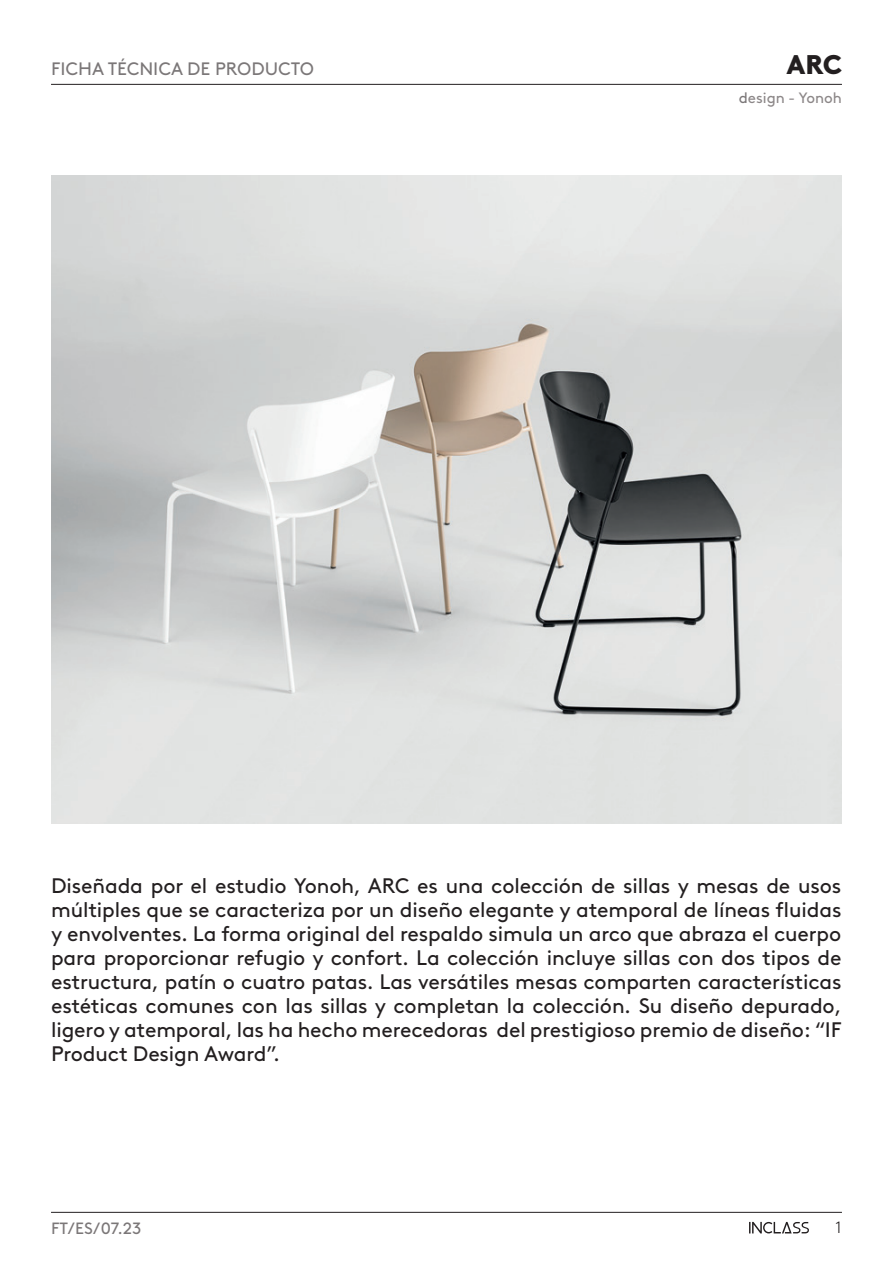
<style>
.page{position:relative;width:893px;height:1263px;background:#fff}
.page>*{position:absolute;margin:0;border:0;box-sizing:border-box;transform-origin:0 0}
.t1{font:900 27px "Brown LL";color:#231f20}
.Texto_colección{font:21px/24px "Brown LL";letter-spacing:-.005em;color:#231f20;text-align:justify}
.t2{font:18px "Brown LL";color:#7b7778}
.t3{font:16.35px "Brown LL";color:#7b7778}
.t4{font:300 16.35px "Brown LL";color:#231f20}
.t5{font:15px "Brown LL";color:#8c8788}
.s1{color:#7b7778}
</style>
<div class="page">
<hr style="left:51px;top:1212px;width:791px;height:1px;background:#231f20">
<svg style="left:749px;top:1222px;width:60px;height:11px"></svg>
<hr style="left:51px;top:84px;width:791px;height:1px;background:#231f20">
<img style="left:51px;top:176px;width:791px;height:648px">
<p class="t2" style="left:51px;top:55px;width:265px">FICHA TÉCNICA DE PRODUCTO</p>
<p class="t1" style="left:786px;top:44px;width:57px">ARC</p>
<p class="t5" style="left:739px;top:86px;width:105px"><span class="s1">d</span>esign - Yonoh</p>
<p class="Texto_colección" style="left:51px;top:872px;width:792px">Diseñada por el estudio Yonoh, ARC es una colección de sillas y mesas de usos múltiples que se caracteriza por un diseño elegante y atemporal de líneas fluidas y envolventes. La forma original del respaldo simula un arco que abraza el cuerpo para proporcionar refugio y confort. La colección incluye sillas con dos tipos de estructura, patín o cuatro patas. Las versátiles mesas comparten características estéticas comunes con las sillas y completan la colección. Su diseño depurado, ligero y atemporal, las ha hecho merecedoras del prestigioso premio de diseño: “IF Product Design Award”.</p>
<p class="t3" style="left:51px;top:1216px;width:92px">FT/ES/07.23</p>
<p class="t4" style="left:836px;top:1216px;width:7px">1</p>
</div>
